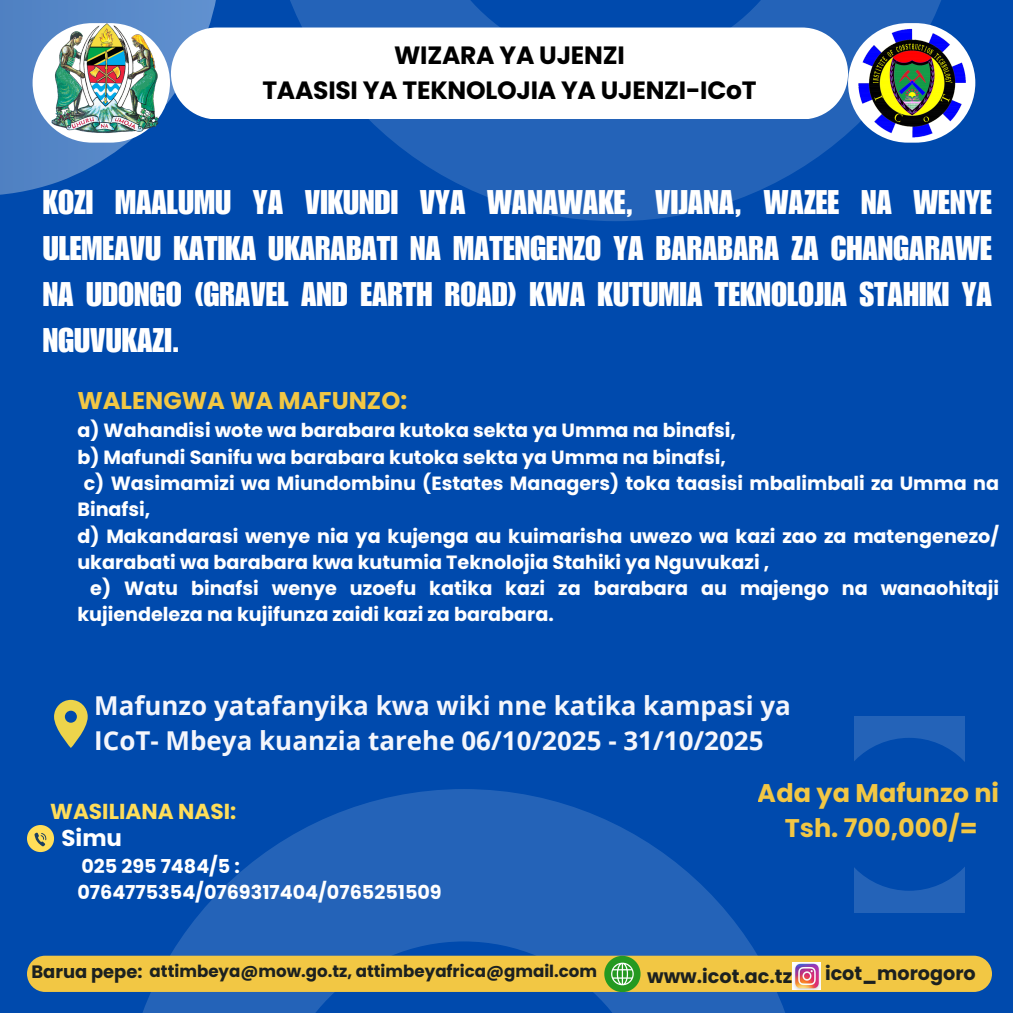
<style>
.page{position:relative;width:1013px;height:1013px;background:#fff}
.page>*{position:absolute;margin:0;border:0;box-sizing:border-box;transform-origin:0 0}
.t1{font:33.25px/46px "Impact LT Std";color:#fff;text-align:justify}
.t2{font:700 26px/34.8px "Open Sans";color:#f4f6fc}
.t3{font:700 25.5px/35.1px "Poppins";color:#f2c744;text-align:center}
.t4{font:700 25px/34.8px "Poppins";letter-spacing:-.01em;color:#000;text-align:center}
.t5{font:700 24.12px "Poppins";color:#f2c744}
.t6{font:700 22.88px "Poppins";color:#fff}
.t7{font:700 21.62px "Poppins";color:#ffde59}
.t8{font:700 19.12px/26.2px "Poppins";color:#fff}
.t9{font:700 19.12px "Poppins";color:#1c2120}
.t10{font:700 16.62px "Poppins";color:#1c2120}
.s1{font-size:17.88px}
</style>
<div class="page">
<div style="left:0;top:0;width:1012px;height:1012px;background:#004aad"></div>
<svg style="left:121px;top:789px;width:685px;height:223px;fill:#2463b8"></svg>
<svg style="left:265px;top:0;width:676px;height:221px;fill:#2463b8"></svg>
<svg style="left:0;top:0;width:220px;height:195px;fill:#5081c2"></svg>
<svg style="left:27px;top:825px;width:27px;height:27px"></svg>
<svg style="left:33px;top:23px;width:137px;height:120px"></svg>
<img style="left:46px;top:20px;width:121px;height:119px">
<svg style="left:848px;top:23px;width:127px;height:120px"></svg>
<img style="left:854px;top:28px;width:114px;height:110px">
<div style="left:171px;top:28px;width:677px;height:91px;background:#fff"></div>
<div style="left:27px;top:955px;width:964px;height:36px;background:#f2c744"></div>
<svg style="left:604px;top:955px;width:36px;height:37px"></svg>
<img style="left:792px;top:962px;width:28px;height:27px">
<svg style="left:54px;top:700px;width:34px;height:47px"></svg>
<svg style="left:854px;top:717px;width:110px;height:195px"></svg>
<p class="t4" style="left:262px;top:38px;width:496px">WIZARA YA UJENZI<br>TAASISI YA TEKNOLOJIA YA UJENZI-ICoT</p>
<h1 class="t1" style="left:43px;top:184px;width:950px">KOZI MAALUMU YA VIKUNDI VYA WANAWAKE, VIJANA, WAZEE NA WENYE ULEMEAVU KATIKA UKARABATI NA MATENGENZO YA BARABARA ZA CHANGARAWE NA UDONGO (GRAVEL AND EARTH ROAD) KWA KUTUMIA TEKNOLOJIA STAHIKI YA NGUVUKAZI.</h1>
<p class="t5" style="left:77px;top:384px;width:331px">WALENGWA WA MAFUNZO:</p>
<p class="t8" style="left:77px;top:417px;width:660px">a) Wahandisi wote wa barabara kutoka sekta ya Umma na binafsi,</p>
<p class="t8" style="left:77px;top:444px;width:650px">b) Mafundi Sanifu wa barabara kutoka sekta ya Umma na binafsi,</p>
<p class="t8" style="left:84px;top:470px;width:917px">c) Wasimamizi wa Miundombinu (Estates Managers) toka taasisi mbalimbali za Umma na</p>
<p class="t8" style="left:77px;top:496px;width:74px">Binafsi,</p>
<p class="t8" style="left:77px;top:522px;width:923px">d) Makandarasi wenye nia ya kujenga au kuimarisha uwezo wa kazi zao za matengenezo/</p>
<p class="t8" style="left:77px;top:549px;width:693px">ukarabati wa barabara kwa kutumia Teknolojia Stahiki ya Nguvukazi ,</p>
<p class="t8" style="left:77px;top:575px;width:923px;text-indent:13px">e) Watu binafsi wenye uzoefu katika kazi za barabara au majengo na wanaohitaji kujiendeleza na kujifunza zaidi kazi za barabara.</p>
<h2 class="t2" style="left:94px;top:688px;width:698px">Mafunzo yatafanyika kwa wiki nne katika kampasi ya<br>ICoT- Mbeya kuanzia tarehe 06/10/2025 - 31/10/2025</h2>
<h3 class="t7" style="left:50px;top:796px;width:188px">WASILIANA NASI:</h3>
<h5 class="t6" style="left:61px;top:821px;width:62px">Simu</h5>
<p class="t8" style="left:77px;top:853px;width:366px">025 295 7484/5 :<br>0764775354/0769317404/0765251509</p>
<h3 class="t3" style="left:757px;top:775px;width:243px">Ada ya Mafunzo ni<br>Tsh. 700,000/=</h3>
<p class="t10" style="left:31px;top:960px;width:567px"><span class="s1">Barua pepe:</span> attimbeya@mow.go.tz, attimbeyafrica@gmail.com</p>
<p class="t9" style="left:647px;top:963px;width:147px">www.icot.ac.tz</p>
<h2 class="t9" style="left:825px;top:959px;width:152px">icot_morogoro</h2>
</div>
